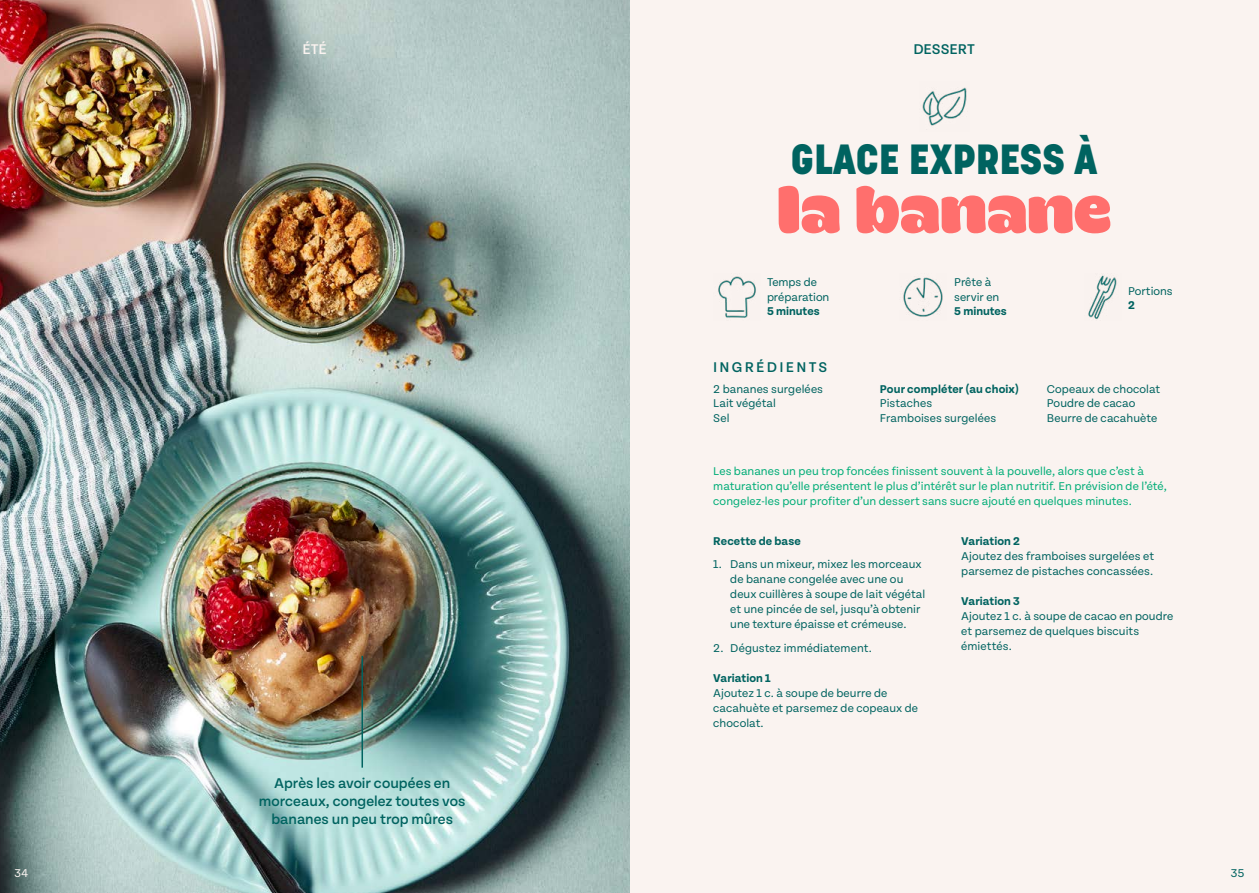
<style>
.page{position:relative;width:1259px;height:893px;background:#fff}
.page>*{position:absolute;margin:0;border:0;box-sizing:border-box;transform-origin:0 0}
.t1{font:71.1px "Konga Pro";color:#ff6f6d}
.t2{font:800 41.85px "Korolev";color:#006360}
.t3{font:500 15px/18px "Tenon";color:#006360;text-align:center}
.t4{font:500 15px "Tenon";letter-spacing:.15em;color:#006360}
.t5{font:500 15px "Tenon";color:#faf3f0}
.t6{font:12px/15px "Tenon";letter-spacing:.005em;color:#006360}
.t7{font:12px/15px "Tenon";letter-spacing:.005em;color:#00ad77}
.t8{font:700 12px "Tenon";letter-spacing:.01em;color:#006360}
.t9{font:12px "Tenon";color:#faf3f0}
</style>
<div class="page">
<div style="left:629px;top:0;width:630px;height:893px;background:#faf3f0"></div>
<img style="left:0;top:0;width:629px;height:893px">
<hr style="left:361px;top:656px;width:2px;height:112px;background:#006360">
<img style="left:922px;top:87px;width:45px;height:39px">
<img style="left:718px;top:276px;width:38px;height:42px">
<img style="left:903px;top:277px;width:40px;height:40px">
<img style="left:1088px;top:275px;width:29px;height:44px">
<p class="t5" style="left:302px;top:41px;width:26px">ÉTÉ</p>
<p class="t3" style="left:913px;top:41px;width:63px">DESSERT</p>
<h2 class="t2" style="left:791px;top:133px;width:308px">GLACE EXPRESS À</h2>
<h1 class="t1" style="left:777px;top:169px;width:336px">la banane</h1>
<p class="t6" style="left:767px;top:276px;width:64px;line-height:14.4px">Temps de préparation</p>
<p class="t8" style="left:767px;top:305px;width:54px">5 minutes</p>
<p class="t6" style="left:954px;top:276px;width:47px;line-height:14.4px">Prête à servir en</p>
<p class="t8" style="left:954px;top:305px;width:54px">5 minutes</p>
<p class="t6" style="left:1128px;top:284px;width:46px">Portions</p>
<p class="t8" style="left:1128px;top:299px;width:8px">2</p>
<p class="t4" style="left:713px;top:359px;width:116px">INGRÉDIENTS</p>
<p class="t6" style="left:713px;top:382px;width:111px;line-height:14.4px">2 bananes surgelées<br>Lait végétal<br>Sel</p>
<p class="t8" style="left:880px;top:383px;width:141px">Pour compléter (au choix)</p>
<p class="t6" style="left:880px;top:396px;width:118px;line-height:14.4px">Pistaches<br>Framboises surgelées</p>
<p class="t6" style="left:1046px;top:382px;width:115px;line-height:14.4px">Copeaux de chocolat<br>Poudre de cacao<br>Beurre de cacahuète</p>
<p class="t3" style="left:259px;top:774px;width:208px">Après les avoir coupées en morceaux, congelez toutes vos bananes un peu trop mûres</p>
<p class="t7" style="left:713px;top:463px;width:455px">Les bananes un peu trop foncées finissent souvent à la pouvelle, alors que c’est à maturation qu’elle présentent le plus d’intérêt sur le plan nutritif. En prévision de l’été, congelez-les pour profiter d’un dessert sans sucre ajouté en quelques minutes.</p>
<p class="t8" style="left:713px;top:535px;width:89px">Recette de base</p>
<p class="t6" style="left:730px;top:557px;width:196px;text-indent:-17px">1. Dans un mixeur, mixez les morceaux de banane congelée avec une ou deux cuillères à soupe de lait végétal et une pincée de sel, jusqu’à obtenir une texture épaisse et crémeuse.</p>
<p class="t6" style="left:713px;top:641px;width:160px">2. Dégustez immédiatement.</p>
<p class="t8" style="left:713px;top:672px;width:59px">Variation 1</p>
<p class="t6" style="left:713px;top:686px;width:206px">Ajoutez 1 c. à soupe de beurre de cacahuète et parsemez de copeaux de chocolat.</p>
<p class="t8" style="left:961px;top:535px;width:60px">Variation 2</p>
<p class="t6" style="left:961px;top:549px;width:194px">Ajoutez des framboises surgelées et parsemez de pistaches concassées.</p>
<p class="t8" style="left:961px;top:595px;width:60px">Variation 3</p>
<p class="t6" style="left:961px;top:609px;width:214px">Ajoutez 1 c. à soupe de cacao en poudre et parsemez de quelques biscuits émiettés.</p>
<p class="t9" style="left:14px;top:867px;width:15px">34</p>
<p class="t6" style="left:1230px;top:866px;width:15px">35</p>
</div>
